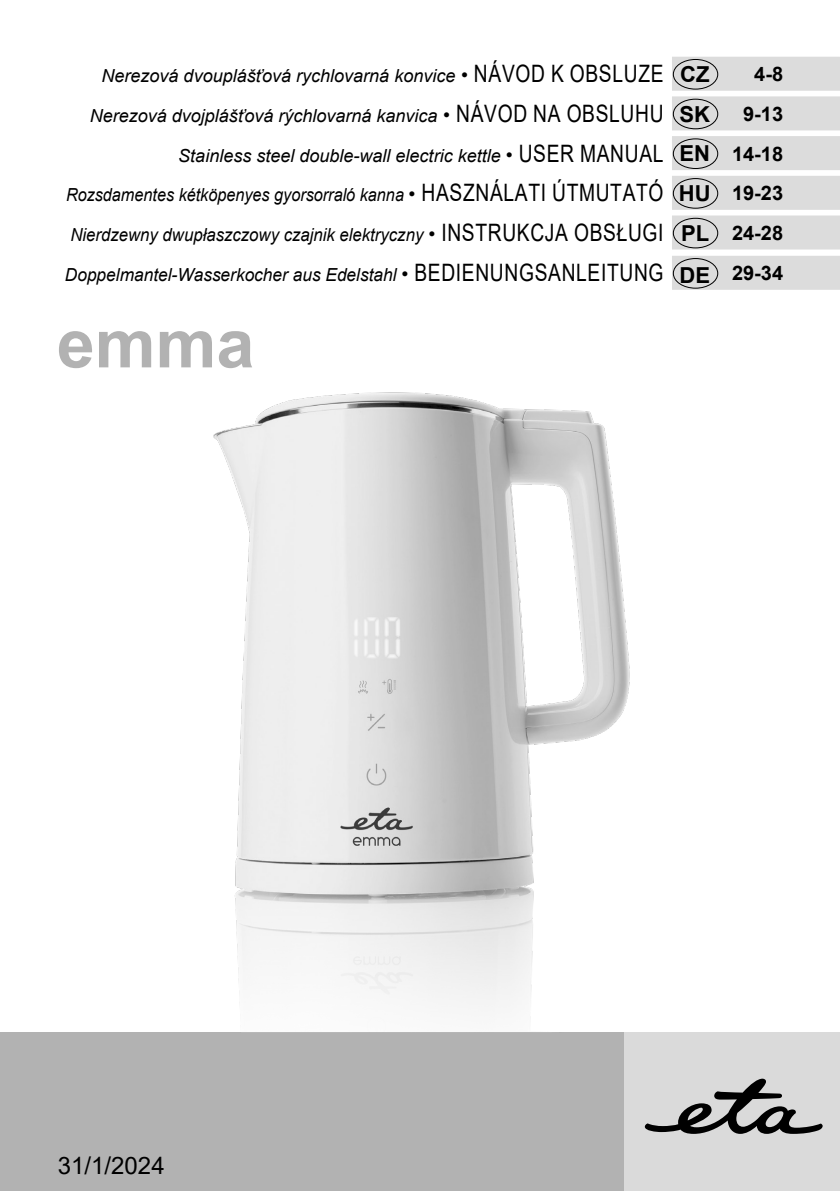
<style>
.page{position:relative;width:840px;height:1191px;background:#fff}
.page>*{position:absolute;margin:0;border:0;box-sizing:border-box;transform-origin:0 0}
.t1{font:700 68.4px "Arial";color:#b2b2b2}
.t2{font:24px "Arial";color:#000}
.obsah{font:700 22px "Arial";color:#000}
.běžný_text{font:700 20px "Arial";color:#000}
.Normální{font:italic 18px "Arial";color:#000}
.Normální-2{font:italic 18px "Arial";color:#000;scale:.93 1}
.Normální-3{font:italic 18px "Arial";color:#000;scale:.9 1}
.Normální-4{font:italic 18px "Arial";color:#000;scale:.96 1}
.s1{font-size:20px}
.s2{font-style:normal;font-size:24px}
</style>
<div class="page">
<div style="left:0;top:1032px;width:839px;height:159px;background:#b2b2b2"></div>
<div style="left:624px;top:1032px;width:215px;height:159px;background:#dadada"></div>
<svg style="left:644px;top:1078px;width:178px;height:55px"></svg>
<svg style="left:672px;top:57px;width:167px;height:73px;background:#dbdbdb"></svg>
<div style="left:672px;top:136px;width:167px;height:34px;background:#dcdcdc"></div>
<svg style="left:672px;top:176px;width:167px;height:73px;background:#dbdbdb"></svg>
<div style="left:672px;top:59px;width:45px;height:31px;border:1px solid #000;border-radius:50%"></div>
<div style="left:672px;top:99px;width:45px;height:30px;border:1px solid #000;border-radius:50%"></div>
<div style="left:672px;top:138px;width:45px;height:31px;border:1px solid #000;border-radius:50%"></div>
<div style="left:672px;top:178px;width:45px;height:31px;border:1px solid #000;border-radius:50%"></div>
<div style="left:672px;top:218px;width:45px;height:30px;border:1px solid #000;border-radius:50%"></div>
<div style="left:672px;top:256px;width:167px;height:34px;background:#dcdcdc"></div>
<div style="left:672px;top:258px;width:45px;height:31px;border:1px solid #000;border-radius:50%"></div>
<img style="left:213px;top:392px;width:417px;height:615px">
<p class="Normální" style="left:101px;top:64px;width:563px">Nerezová dvouplášťová rychlovarná konvice <span class="s1">•</span> <span class="s2">NÁVOD K OBSLUZE</span></p>
<p class="běžný_text" style="left:753px;top:60px;width:30px">4-8</p>
<p class="Normální" style="left:90px;top:104px;width:575px">Nerezová dvojplášťová rýchlovarná kanvica <span class="s1">•</span> <span class="s2">NÁVOD NA OBSLUHU</span></p>
<p class="běžný_text" style="left:742px;top:100px;width:42px">9-13</p>
<p class="Normální" style="left:178px;top:144px;width:486px">Stainless steel double-wall electric kettle <span class="s1">•</span> <span class="s2">USER MANUAL</span></p>
<p class="běžný_text" style="left:731px;top:140px;width:53px">14-18</p>
<p class="Normální-3" style="left:66px;top:183px;width:665px">Rozsdamentes kétköpenyes gyorsorraló kanna <span class="s1">•</span> <span class="s2">HASZNÁLATI ÚTMUTATÓ</span></p>
<p class="běžný_text" style="left:731px;top:179px;width:53px">19-23</p>
<p class="Normální-2" style="left:70px;top:223px;width:639px">Nierdzewny dwupłaszczowy czajnik elektryczny <span class="s1">•</span> <span class="s2">INSTRUKCJA OBSŁUGI</span></p>
<p class="běžný_text" style="left:731px;top:219px;width:53px">24-28</p>
<p class="obsah" style="left:679px;top:59px;width:31px">CZ</p>
<p class="obsah" style="left:679px;top:98px;width:32px">SK</p>
<p class="obsah" style="left:679px;top:138px;width:32px">EN</p>
<p class="obsah" style="left:678px;top:178px;width:33px">HU</p>
<p class="obsah" style="left:680px;top:217px;width:30px">PL</p>
<p class="Normální-4" style="left:65px;top:263px;width:624px">Doppelmantel-Wasserkocher aus Edelstahl <span class="s1">•</span> <span class="s2">BEDIENUNGSANLEITUNG</span></p>
<p class="obsah" style="left:679px;top:260px;width:32px">DE</p>
<p class="běžný_text" style="left:731px;top:259px;width:53px">29-34</p>
<p class="t1" style="left:57px;top:295px;width:199px">emma</p>
<p class="t2" style="left:58px;top:1149px;width:108px">31/1/2024</p>
</div>
